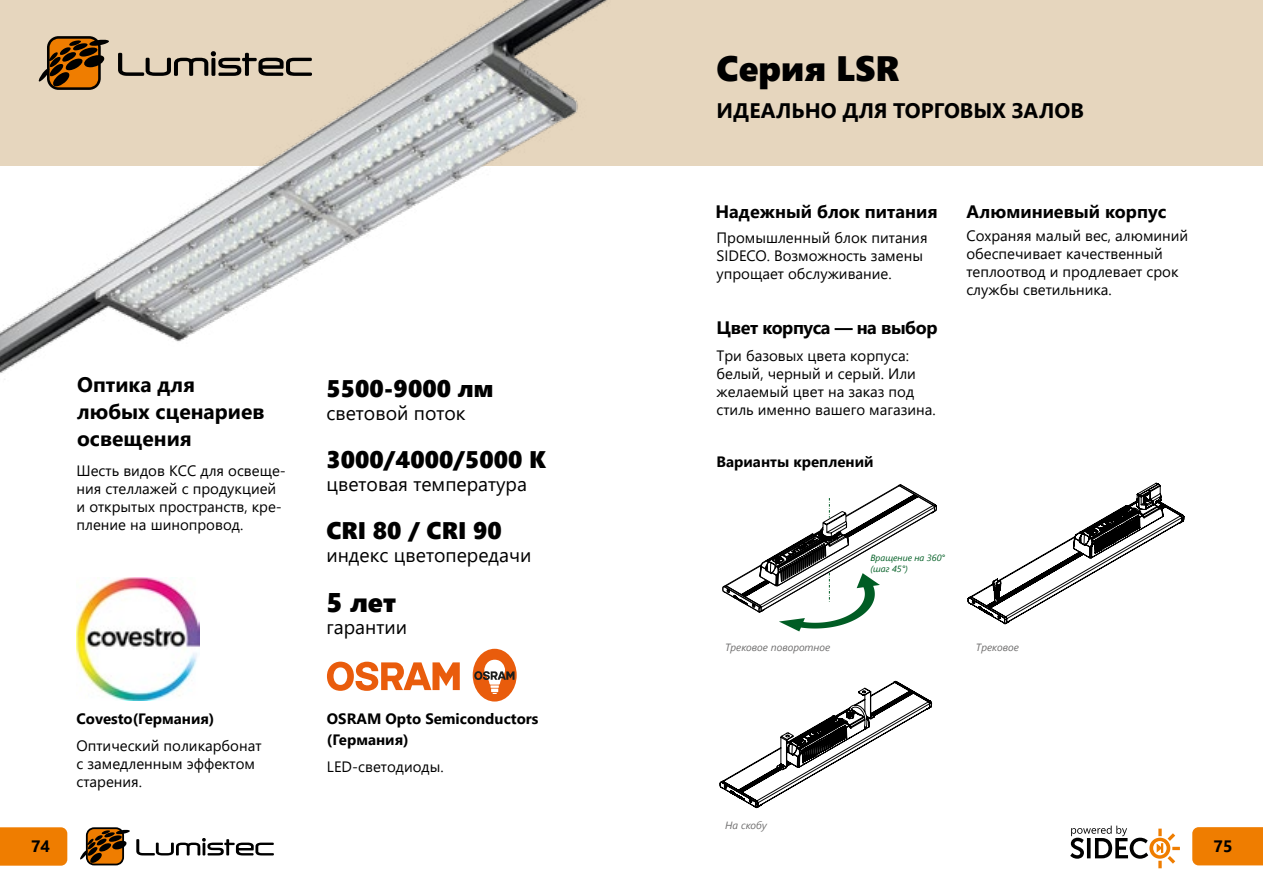
<style>
.page{position:relative;width:1263px;height:893px;background:#fff}
.page>*{position:absolute;margin:0;border:0;box-sizing:border-box;transform-origin:0 0}
.t1{font:35.25px "Segoe UI Black";color:#000}
.t2{font:27px "Segoe UI Black";color:#000}
.t3{font:24px "Segoe UI Black";color:#000}
.t4{font:700 21px/27px "Segoe UI";color:#000}
.t5{font:19.5px "Segoe UI";color:#000}
.t6{font:700 18px "Segoe UI";color:#000}
.t7{font:700 18px "Segoe UI";letter-spacing:-.025em;color:#000}
.t8{font:700 16.5px "Segoe UI";color:#000}
.t9{font:15px/18px "Segoe UI";color:#000}
.t10{font:700 15px/21px "Segoe UI";color:#000}
.t11{font:italic 10.5px "Segoe UI";color:#706f6f}
.t12{font:italic 9px/10.8px "Segoe UI";color:#005e24}
</style>
<div class="page">
<div style="left:0;top:827px;width:67px;height:39px;background:#ef7d00"></div>
<div style="left:1192px;top:827px;width:71px;height:38px;background:#ef7d00"></div>
<svg style="left:80px;top:827px;width:194px;height:38px"></svg>
<svg style="left:1070px;top:826px;width:110px;height:42px"></svg>
<div style="left:0;top:0;width:1263px;height:166px;background:#e6d6be"></div>
<div style="left:473px;top:649px;width:44px;height:52px;background:#e95c0c;border-radius:50%"></div>
<svg style="left:327px;top:662px;width:133px;height:29px"></svg>
<svg style="left:474px;top:660px;width:40px;height:34px"></svg>
<img style="left:0;top:0;width:608px;height:380px">
<svg style="left:968px;top:483px;width:216px;height:141px"></svg>
<svg style="left:720px;top:681px;width:212px;height:128px"></svg>
<svg style="left:722px;top:484px;width:214px;height:147px"></svg>
<img style="left:77px;top:577px;width:123px;height:123px">
<h1 class="t1" style="left:716px;top:43px;width:184px">Серия LSR</h1>
<h3 class="t4" style="left:716px;top:96px;width:369px">ИДЕАЛЬНО ДЛЯ ТОРГОВЫХ ЗАЛОВ</h3>
<h3 class="t4" style="left:77px;top:369px;width:189px">Оптика для любых сценариев освещения</h3>
<p class="t9" style="left:77px;top:461px;width:211px">Шесть видов КСС для освеще&shy;ния стеллажей с продукцией и открытых пространств, кре&shy;пление на шинопровод.</p>
<p class="t10" style="left:77px;top:707px;width:139px">Covesto(Германия)</p>
<p class="t9" style="left:77px;top:735px;width:186px">Оптический поликарбонат c замедленным эффектом старения.</p>
<h3 class="t3" style="left:326px;top:371px;width:168px">5500-9000 лм</h3>
<h3 class="t5" style="left:326px;top:395px;width:141px">световой поток</h3>
<h3 class="t3" style="left:326px;top:442px;width:221px">3000/4000/5000 K</h3>
<h3 class="t5" style="left:326px;top:466px;width:202px">цветовая температура</h3>
<h3 class="t3" style="left:326px;top:513px;width:177px">CRI 80 / CRI 90</h3>
<h3 class="t5" style="left:326px;top:537px;width:207px">индекс цветопередачи</h3>
<h2 class="t2" style="left:326px;top:582px;width:71px">5 лет</h2>
<h3 class="t5" style="left:326px;top:608px;width:82px">гарантии</h3>
<p class="t10" style="left:327px;top:707px;width:213px">OSRAM Opto Semiconductors (Германия)</p>
<p class="t9" style="left:327px;top:756px;width:118px">LED-cветодиоды.</p>
<p class="t6" style="left:715px;top:195px;width:224px">Надежный блок питания</p>
<p class="t9" style="left:716px;top:227px;width:213px">Промышленный блок питания<br>SIDECO. Возможность замены упрощает обслуживание.</p>
<p class="t7" style="left:716px;top:311px;width:222px">Цвет корпуса — на выбор</p>
<p class="t9" style="left:716px;top:346px;width:221px">Три базовых цвета корпуса: белый, черный и серый. Или желаемый цвет на заказ под стиль именно вашего магазина.</p>
<p class="t10" style="left:716px;top:450px;width:158px">Варианты креплений</p>
<p class="t6" style="left:966px;top:195px;width:201px">Алюминиевый корпус</p>
<p class="t9" style="left:966px;top:226px;width:223px">Сохраняя малый вес, алюминий обеспечивает качественный теплоотвод и продлевает срок службы светильника.</p>
<p class="t11" style="left:725px;top:637px;width:107px">Трековое поворотное</p>
<p class="t12" style="left:870px;top:551px;width:76px">Вращение на 360° (шаг 45°)</p>
<p class="t11" style="left:976px;top:637px;width:44px">Трековое</p>
<p class="t11" style="left:725px;top:815px;width:43px">На скобу</p>
<p class="t8" style="left:31px;top:831px;width:20px">74</p>
<p class="t8" style="left:1213px;top:831px;width:20px">75</p>
</div>
